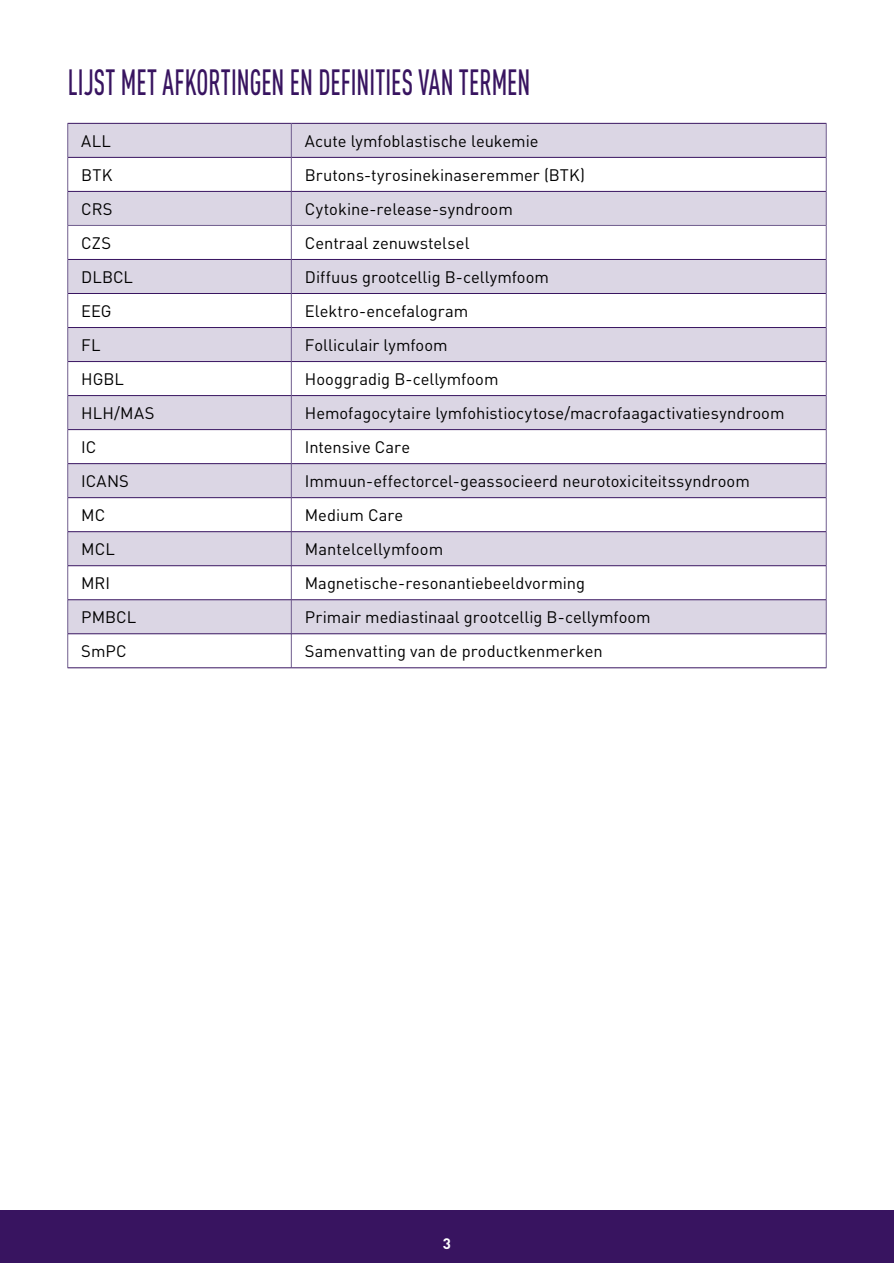
<style>
.page{position:relative;width:894px;height:1263px;background:#fff}
.page>*{position:absolute;margin:0;border:0;box-sizing:border-box;transform-origin:0 0}
.t1{font:500 condensed 36px "DIN Pro";color:#381460;scale:.75 1}
.t2{font:16.5px "DINOT";color:#000}
.t3{font:700 15px "DINOT";color:#fff}
</style>
<div class="page">
<div style="left:0;top:1210px;width:893px;height:53px;background:#381460"></div>
<svg style="left:68px;top:124px;width:757px;height:509px;fill:#dbd6e4"></svg>
<svg style="left:68px;top:566px;width:757px;height:33px"></svg>
<hr style="left:68px;top:123px;width:223px;height:1px;background:#381460">
<hr style="left:291px;top:123px;width:535px;height:1px;background:#381460">
<hr style="left:68px;top:157px;width:223px;height:1px;background:#381460">
<hr style="left:291px;top:157px;width:534px;height:1px;background:#381460">
<hr style="left:68px;top:259px;width:223px;height:1px;background:#381460">
<hr style="left:291px;top:259px;width:534px;height:1px;background:#381460">
<hr style="left:68px;top:293px;width:223px;height:1px;background:#381460">
<hr style="left:291px;top:293px;width:534px;height:1px;background:#381460">
<hr style="left:68px;top:327px;width:223px;height:1px;background:#381460">
<hr style="left:291px;top:327px;width:534px;height:1px;background:#381460">
<hr style="left:68px;top:361px;width:223px;height:1px;background:#381460">
<hr style="left:291px;top:361px;width:534px;height:1px;background:#381460">
<hr style="left:68px;top:395px;width:223px;height:1px;background:#381460">
<hr style="left:291px;top:395px;width:534px;height:1px;background:#381460">
<hr style="left:68px;top:429px;width:223px;height:1px;background:#381460">
<hr style="left:291px;top:429px;width:534px;height:1px;background:#381460">
<hr style="left:68px;top:463px;width:223px;height:1px;background:#381460">
<hr style="left:291px;top:463px;width:534px;height:1px;background:#381460">
<hr style="left:68px;top:497px;width:223px;height:1px;background:#381460">
<hr style="left:291px;top:497px;width:534px;height:1px;background:#381460">
<hr style="left:67px;top:123px;width:1px;height:34px;background:#705d8e">
<hr style="left:291px;top:123px;width:1px;height:34px;background:#705d8e">
<hr style="left:825px;top:123px;width:1px;height:34px;background:#705d8e">
<hr style="left:67px;top:157px;width:1px;height:34px;background:#705d8e">
<hr style="left:291px;top:158px;width:1px;height:33px;background:#705d8e">
<hr style="left:825px;top:157px;width:1px;height:34px;background:#705d8e">
<hr style="left:67px;top:226px;width:1px;height:33px;background:#705d8e">
<hr style="left:291px;top:226px;width:1px;height:33px;background:#705d8e">
<hr style="left:825px;top:226px;width:1px;height:33px;background:#705d8e">
<hr style="left:67px;top:259px;width:1px;height:34px;background:#705d8e">
<hr style="left:291px;top:260px;width:1px;height:33px;background:#705d8e">
<hr style="left:825px;top:259px;width:1px;height:34px;background:#705d8e">
<hr style="left:67px;top:293px;width:1px;height:34px;background:#705d8e">
<hr style="left:291px;top:294px;width:1px;height:33px;background:#705d8e">
<hr style="left:825px;top:293px;width:1px;height:34px;background:#705d8e">
<hr style="left:67px;top:327px;width:1px;height:34px;background:#705d8e">
<hr style="left:291px;top:328px;width:1px;height:33px;background:#705d8e">
<hr style="left:825px;top:327px;width:1px;height:34px;background:#705d8e">
<hr style="left:67px;top:361px;width:1px;height:34px;background:#705d8e">
<hr style="left:291px;top:362px;width:1px;height:33px;background:#705d8e">
<hr style="left:825px;top:361px;width:1px;height:34px;background:#705d8e">
<hr style="left:67px;top:395px;width:1px;height:34px;background:#705d8e">
<hr style="left:291px;top:396px;width:1px;height:33px;background:#705d8e">
<hr style="left:825px;top:395px;width:1px;height:34px;background:#705d8e">
<hr style="left:67px;top:429px;width:1px;height:34px;background:#705d8e">
<hr style="left:291px;top:430px;width:1px;height:33px;background:#705d8e">
<hr style="left:825px;top:429px;width:1px;height:34px;background:#705d8e">
<hr style="left:67px;top:463px;width:1px;height:34px;background:#705d8e">
<hr style="left:291px;top:464px;width:1px;height:33px;background:#705d8e">
<hr style="left:825px;top:463px;width:1px;height:34px;background:#705d8e">
<hr style="left:67px;top:497px;width:1px;height:34px;background:#705d8e">
<hr style="left:291px;top:498px;width:1px;height:33px;background:#705d8e">
<hr style="left:825px;top:497px;width:1px;height:34px;background:#705d8e">
<hr style="left:67px;top:531px;width:1px;height:35px;background:#705d8e">
<hr style="left:67px;top:566px;width:1px;height:34px;background:#705d8e">
<hr style="left:67px;top:634px;width:1px;height:33px;background:#705d8e">
<hr style="left:68px;top:531px;width:223px;height:1px;background:#381460">
<hr style="left:291px;top:531px;width:534px;height:1px;background:#381460">
<hr style="left:291px;top:532px;width:1px;height:33px;background:#705d8e">
<hr style="left:291px;top:566px;width:1px;height:33px;background:#705d8e">
<hr style="left:291px;top:634px;width:1px;height:33px;background:#705d8e">
<hr style="left:825px;top:531px;width:1px;height:35px;background:#705d8e">
<hr style="left:825px;top:566px;width:1px;height:34px;background:#705d8e">
<hr style="left:825px;top:634px;width:1px;height:33px;background:#705d8e">
<hr style="left:68px;top:565px;width:223px;height:1px;background:#381460">
<hr style="left:68px;top:667px;width:223px;height:1px;background:#381460">
<hr style="left:291px;top:565px;width:534px;height:1px;background:#381460">
<hr style="left:291px;top:667px;width:535px;height:1px;background:#381460">
<hr style="left:67px;top:191px;width:1px;height:34px;background:#705d8e">
<hr style="left:68px;top:191px;width:223px;height:1px;background:#381460">
<hr style="left:291px;top:191px;width:534px;height:1px;background:#381460">
<hr style="left:291px;top:192px;width:1px;height:33px;background:#705d8e">
<hr style="left:825px;top:191px;width:1px;height:34px;background:#705d8e">
<hr style="left:68px;top:225px;width:223px;height:1px;background:#705d8e">
<hr style="left:291px;top:225px;width:535px;height:1px;background:#705d8e">
<hr style="left:67px;top:600px;width:1px;height:34px;background:#705d8e">
<hr style="left:68px;top:599px;width:223px;height:1px;background:#381460">
<hr style="left:291px;top:599px;width:534px;height:1px;background:#381460">
<hr style="left:291px;top:600px;width:1px;height:33px;background:#705d8e">
<hr style="left:825px;top:600px;width:1px;height:34px;background:#705d8e">
<hr style="left:68px;top:633px;width:223px;height:1px;background:#381460">
<hr style="left:291px;top:633px;width:534px;height:1px;background:#381460">
<h1 class="t1" style="left:68px;top:56px;width:618px">LIJST MET AFKORTINGEN EN DEFINITIES VAN TERMEN</h1>
<p class="t2" style="left:81px;top:130px;width:31px">ALL</p>
<p class="t2" style="left:305px;top:130px;width:235px">Acute lymfoblastische leukemie</p>
<p class="t2" style="left:81px;top:164px;width:33px">BTK</p>
<p class="t2" style="left:305px;top:164px;width:282px">Brutons-tyrosinekinaseremmer (BTK)</p>
<p class="t2" style="left:81px;top:198px;width:33px">CRS</p>
<p class="t2" style="left:305px;top:198px;width:209px">Cytokine-release-syndroom</p>
<p class="t2" style="left:81px;top:232px;width:31px">CZS</p>
<p class="t2" style="left:305px;top:232px;width:166px">Centraal zenuwstelsel</p>
<p class="t2" style="left:81px;top:266px;width:53px">DLBCL</p>
<p class="t2" style="left:305px;top:266px;width:245px">Diffuus grootcellig B-cellymfoom</p>
<p class="t2" style="left:81px;top:300px;width:32px">EEG</p>
<p class="t2" style="left:305px;top:300px;width:165px">Elektro-encefalogram</p>
<p class="t2" style="left:81px;top:335px;width:21px">FL</p>
<p class="t2" style="left:305px;top:335px;width:144px">Folliculair lymfoom</p>
<p class="t2" style="left:81px;top:369px;width:44px">HGBL</p>
<p class="t2" style="left:305px;top:369px;width:195px">Hooggradig B‑cellymfoom</p>
<p class="t2" style="left:81px;top:403px;width:75px">HLH/MAS</p>
<p class="t2" style="left:305px;top:403px;width:481px">Hemofagocytaire lymfohistiocytose/macrofaagactivatiesyndroom</p>
<p class="t2" style="left:81px;top:437px;width:17px">IC</p>
<p class="t2" style="left:305px;top:437px;width:107px">Intensive Care</p>
<p class="t2" style="left:81px;top:471px;width:49px">ICANS</p>
<p class="t2" style="left:305px;top:471px;width:446px">Immuun-effectorcel-geassocieerd neurotoxiciteitssyndroom</p>
<p class="t2" style="left:81px;top:505px;width:25px">MC</p>
<p class="t2" style="left:305px;top:505px;width:100px">Medium Care</p>
<p class="t2" style="left:81px;top:539px;width:35px">MCL</p>
<p class="t2" style="left:305px;top:539px;width:140px">Mantelcellymfoom</p>
<p class="t2" style="left:81px;top:573px;width:30px">MRI</p>
<p class="t2" style="left:305px;top:573px;width:282px">Magnetische-resonantiebeeldvorming</p>
<p class="t2" style="left:81px;top:607px;width:56px">PMBCL</p>
<p class="t2" style="left:305px;top:607px;width:347px">Primair mediastinaal grootcellig B-cellymfoom</p>
<p class="t2" style="left:81px;top:641px;width:47px">SmPC</p>
<p class="t2" style="left:305px;top:641px;width:299px">Samenvatting van de productkenmerken</p>
<p class="t3" style="left:443px;top:1234px;width:10px">3</p>
</div>
